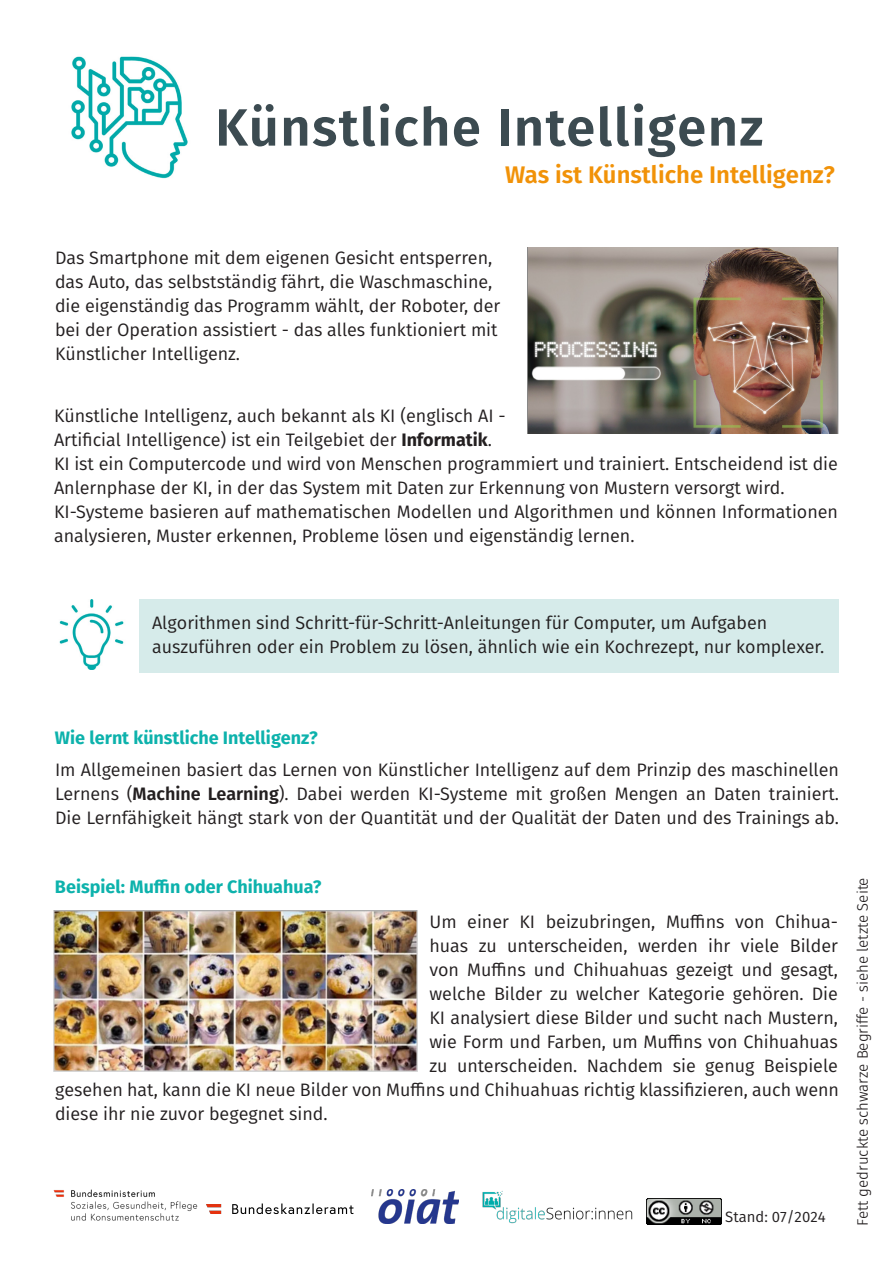
<style>
.page{position:relative;width:893px;height:1263px;background:#fff}
.page>*{position:absolute;margin:0;border:0;box-sizing:border-box;transform-origin:0 0}
.t1{font:600 52.5px "Fira Sans";letter-spacing:.03em;color:#3c4b51}
.t2{font:600 24px "Fira Sans";color:#f19208}
.t3{font:18px/24px "Fira Sans";color:#231f20}
.t4{font:700 18px "Fira Sans";color:#0db2ac}
.t5{font:15px "Fuse";color:#231f20}
.t6{font:15px "Fira Sans";color:#231f20}
.s1{font-weight:700}
.s2{font-weight:600}
</style>
<div class="page">
<img style="left:71px;top:56px;width:117px;height:123px">
<img style="left:527px;top:248px;width:311px;height:185px">
<div style="left:139px;top:600px;width:700px;height:73px;background:#d6ebea"></div>
<img style="left:59px;top:600px;width:65px;height:70px">
<img style="left:54px;top:911px;width:363px;height:160px">
<img style="left:482px;top:1191px;width:151px;height:33px">
<img style="left:53px;top:1189px;width:143px;height:32px">
<img style="left:372px;top:1190px;width:87px;height:34px">
<img style="left:646px;top:1199px;width:75px;height:25px">
<img style="left:196px;top:1203px;width:158px;height:12px">
<p class="t1" style="left:215px;top:84px;width:549px">Künstliche Intelligenz</p>
<p class="t2" style="left:505px;top:155px;width:331px">Was ist Künstliche Intelligenz?</p>
<p class="t3" style="left:55px;top:245px;width:439px">Das Smartphone mit dem eigenen Gesicht entsperren,</p>
<p class="t3" style="left:55px;top:269px;width:439px">das Auto, das selbstständig fährt, die Waschmaschine,</p>
<p class="t3" style="left:55px;top:293px;width:447px">die eigenständig das Programm wählt, der Roboter, der</p>
<p class="t3" style="left:55px;top:317px;width:444px">bei der Operation assistiert - das alles funktioniert mit</p>
<p class="t3" style="left:55px;top:341px;width:187px">Künstlicher Intelligenz.</p>
<p class="t3" style="left:54px;top:403px;width:453px">Künstliche Intelligenz, auch bekannt als KI (englisch AI -</p>
<p class="t3" style="left:54px;top:427px;width:439px">Artificial Intelligence) ist ein Teilgebiet der <span class="s1">Informatik</span>.</p>
<p class="t3" style="left:54px;top:451px;width:785px">KI ist ein Computercode und wird von Menschen programmiert und trainiert. Entscheidend ist die<br>Anlernphase der KI, in der das System mit Daten zur Erkennung von Mustern versorgt wird.</p>
<p class="t3" style="left:54px;top:499px;width:785px">KI-Systeme basieren auf mathematischen Modellen und Algorithmen und können Informationen analysieren, Muster erkennen, Probleme lösen und eigenständig lernen.</p>
<p class="t3" style="left:152px;top:611px;width:617px">Algorithmen sind Schritt-für-Schritt-Anleitungen für Computer, um Aufgaben</p>
<p class="t3" style="left:152px;top:635px;width:674px">auszuführen oder ein Problem zu lösen, ähnlich wie ein Kochrezept, nur komplexer.</p>
<p class="t4" style="left:55px;top:722px;width:264px">Wie lernt künstliche Intelligenz?</p>
<p class="t3" style="left:55px;top:757px;width:785px;text-align:justify">Im Allgemeinen basiert das Lernen von Künstlicher Intelligenz auf dem Prinzip des maschinellen Lernens (<span class="s2">Machine Learning</span>). Dabei werden KI-Systeme mit großen Mengen an Daten trainiert.<br>Die Lernfähigkeit hängt stark von der Quantität und der Qualität der Daten und des Trainings ab.</p>
<p class="t4" style="left:55px;top:872px;width:268px">Beispiel: Muffin oder Chihuahua?</p>
<p class="t3" style="left:429px;top:909px;width:410px;text-align:justify">Um einer KI beizubringen, Muffins von Chihua&shy;huas zu unterscheiden, werden ihr viele Bilder von Muffins und Chihuahuas gezeigt und gesagt,</p>
<p class="t3" style="left:429px;top:981px;width:410px;text-align:justify">welche Bilder zu welcher Kategorie gehören. Die KI analysiert diese Bilder und sucht nach Mustern, wie Form und Farben, um Muffins von Chihuahuas zu unterscheiden. Nachdem sie genug Beispiele</p>
<p class="t3" style="left:55px;top:1077px;width:785px">gesehen hat, kann die KI neue Bilder von Muffins und Chihuahuas richtig klassifizieren, auch wenn diese ihr nie zuvor begegnet sind.</p>
<p class="t6" style="left:725px;top:1205px;width:102px">Stand: 07/2024</p>
<p class="t5" style="left:854px;top:1226px;width:350px;rotate:-90deg">Fett gedruckte schwarze Begriffe - siehe letzte Seite</p>
</div>
